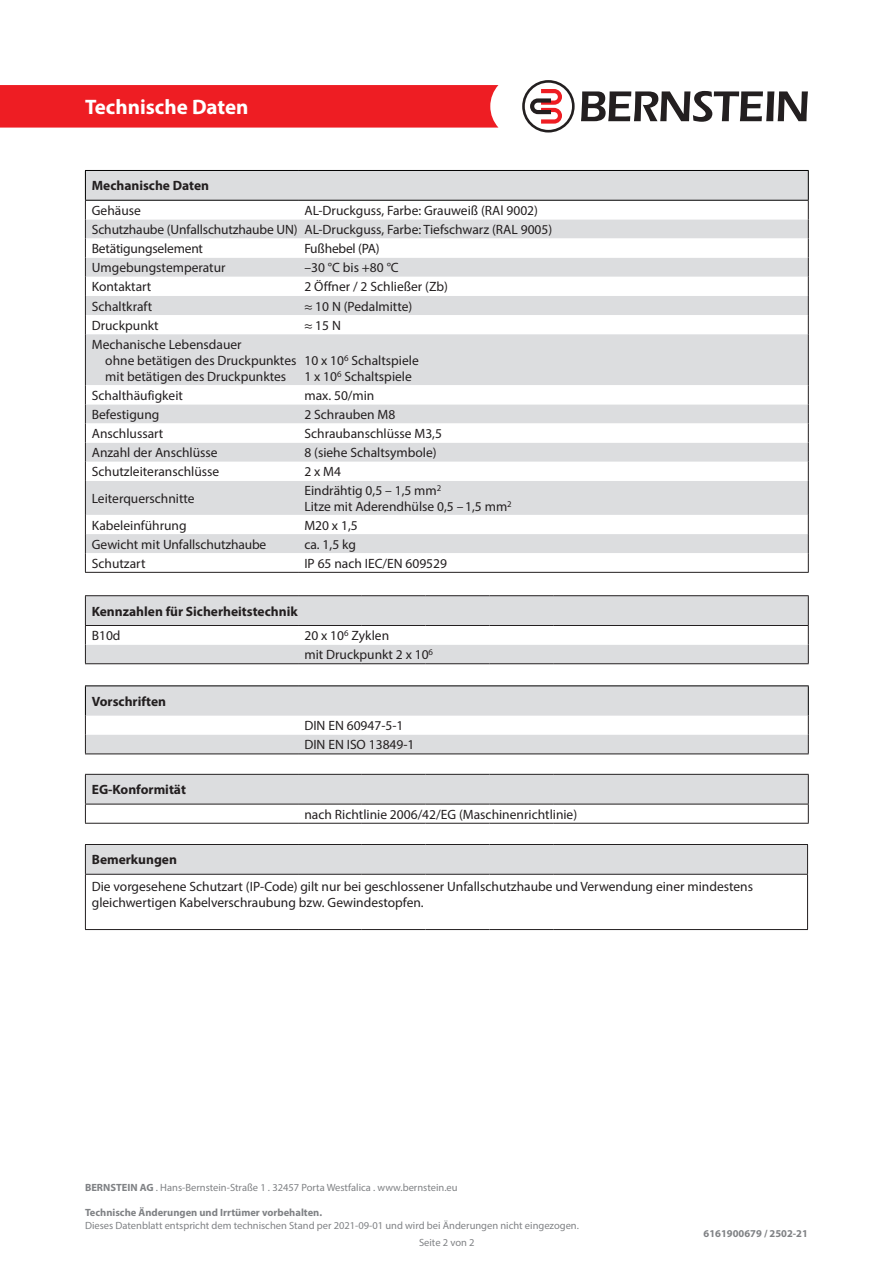
<style>
.page{position:relative;width:893px;height:1263px;background:#fff}
.page>*{position:absolute;margin:0;border:0;box-sizing:border-box;transform-origin:0 0}
.t1{font:700 21px "Myriad Pro";color:#fff}
.t2{font:13.5px/16.2px "Myriad Pro";color:#231f20}
.t3{font:700 13.5px "Myriad Pro";color:#231f20}
.t4{font:10.5px "Myriad Pro";color:#808285}
.t5{font:700 10.5px "Myriad Pro";color:#808285}
.s1{font-weight:700}
</style>
<div class="page">
<div style="left:0;top:85px;width:498px;height:43px;background:#ee1d23"></div>
<svg style="left:581px;top:91px;width:227px;height:31px"></svg>
<svg style="left:522px;top:80px;width:53px;height:53px"></svg>
<div style="left:86px;top:171px;width:722px;height:29px;background:#dcdddf"></div>
<svg style="left:86px;top:201px;width:722px;height:371px;fill:#dcdddf"></svg>
<svg style="left:808px;top:171px;width:1px;height:163px"></svg>
<hr style="left:85px;top:334px;width:1px;height:51px;background:#231f20">
<hr style="left:808px;top:334px;width:1px;height:51px;background:#231f20">
<svg style="left:85px;top:385px;width:1px;height:96px"></svg>
<svg style="left:808px;top:385px;width:1px;height:96px"></svg>
<hr style="left:85px;top:481px;width:1px;height:34px;background:#231f20">
<hr style="left:808px;top:481px;width:1px;height:34px;background:#231f20">
<svg style="left:85px;top:515px;width:1px;height:57px"></svg>
<svg style="left:808px;top:515px;width:1px;height:57px"></svg>
<hr style="left:85px;top:572px;width:213px;height:1px;background:#231f20">
<hr style="left:298px;top:572px;width:511px;height:1px;background:#231f20">
<hr style="left:85px;top:170px;width:213px;height:1px;background:#000">
<svg style="left:85px;top:171px;width:1px;height:163px"></svg>
<hr style="left:298px;top:170px;width:511px;height:1px;background:#000">
<hr style="left:85px;top:200px;width:213px;height:1px;background:#000">
<hr style="left:298px;top:200px;width:511px;height:1px;background:#000">
<svg style="left:85px;top:596px;width:724px;height:67px"></svg>
<hr style="left:85px;top:595px;width:213px;height:1px;background:#231f20">
<hr style="left:298px;top:595px;width:64px;height:1px;background:#231f20">
<hr style="left:362px;top:595px;width:64px;height:1px;background:#231f20">
<hr style="left:426px;top:595px;width:63px;height:1px;background:#231f20">
<hr style="left:489px;top:595px;width:64px;height:1px;background:#231f20">
<hr style="left:553px;top:595px;width:256px;height:1px;background:#231f20">
<hr style="left:85px;top:625px;width:213px;height:1px;background:#231f20">
<hr style="left:298px;top:625px;width:64px;height:1px;background:#231f20">
<hr style="left:362px;top:625px;width:64px;height:1px;background:#231f20">
<hr style="left:426px;top:625px;width:63px;height:1px;background:#231f20">
<hr style="left:489px;top:625px;width:64px;height:1px;background:#231f20">
<hr style="left:553px;top:625px;width:256px;height:1px;background:#231f20">
<hr style="left:85px;top:663px;width:213px;height:1px;background:#231f20">
<hr style="left:298px;top:663px;width:64px;height:1px;background:#231f20">
<hr style="left:362px;top:663px;width:64px;height:1px;background:#231f20">
<hr style="left:426px;top:663px;width:63px;height:1px;background:#231f20">
<hr style="left:489px;top:663px;width:64px;height:1px;background:#231f20">
<hr style="left:553px;top:663px;width:256px;height:1px;background:#231f20">
<svg style="left:86px;top:686px;width:722px;height:67px;fill:#dcdddf"></svg>
<hr style="left:808px;top:686px;width:1px;height:30px;background:#000">
<svg style="left:85px;top:716px;width:1px;height:37px"></svg>
<svg style="left:808px;top:716px;width:1px;height:37px"></svg>
<hr style="left:85px;top:685px;width:213px;height:1px;background:#000">
<hr style="left:85px;top:686px;width:1px;height:30px;background:#000">
<hr style="left:298px;top:685px;width:511px;height:1px;background:#000">
<hr style="left:85px;top:753px;width:213px;height:1px;background:#231f20">
<hr style="left:298px;top:753px;width:511px;height:1px;background:#231f20">
<svg style="left:85px;top:775px;width:724px;height:48px"></svg>
<hr style="left:85px;top:774px;width:213px;height:1px;background:#231f20">
<hr style="left:298px;top:774px;width:64px;height:1px;background:#231f20">
<hr style="left:362px;top:774px;width:64px;height:1px;background:#231f20">
<hr style="left:426px;top:774px;width:63px;height:1px;background:#231f20">
<hr style="left:489px;top:774px;width:64px;height:1px;background:#231f20">
<hr style="left:553px;top:774px;width:256px;height:1px;background:#231f20">
<hr style="left:85px;top:823px;width:213px;height:1px;background:#231f20">
<hr style="left:298px;top:823px;width:64px;height:1px;background:#231f20">
<hr style="left:362px;top:823px;width:64px;height:1px;background:#231f20">
<hr style="left:426px;top:823px;width:63px;height:1px;background:#231f20">
<hr style="left:489px;top:823px;width:64px;height:1px;background:#231f20">
<hr style="left:553px;top:823px;width:256px;height:1px;background:#231f20">
<hr style="left:807px;top:875px;width:1px;height:54px;background:#231f20">
<div style="left:85px;top:845px;width:723px;height:29px;background:#dcdddf"></div>
<hr style="left:85px;top:875px;width:1px;height:54px;background:#231f20">
<hr style="left:85px;top:844px;width:213px;height:1px;background:#231f20">
<hr style="left:298px;top:844px;width:64px;height:1px;background:#231f20">
<hr style="left:362px;top:844px;width:64px;height:1px;background:#231f20">
<hr style="left:426px;top:844px;width:63px;height:1px;background:#231f20">
<hr style="left:489px;top:844px;width:64px;height:1px;background:#231f20">
<hr style="left:553px;top:844px;width:255px;height:1px;background:#231f20">
<hr style="left:85px;top:874px;width:213px;height:1px;background:#231f20">
<hr style="left:298px;top:874px;width:64px;height:1px;background:#231f20">
<hr style="left:362px;top:874px;width:64px;height:1px;background:#231f20">
<hr style="left:426px;top:874px;width:63px;height:1px;background:#231f20">
<hr style="left:489px;top:874px;width:64px;height:1px;background:#231f20">
<hr style="left:553px;top:874px;width:255px;height:1px;background:#231f20">
<hr style="left:85px;top:929px;width:213px;height:1px;background:#231f20">
<hr style="left:298px;top:929px;width:64px;height:1px;background:#231f20">
<hr style="left:362px;top:929px;width:64px;height:1px;background:#231f20">
<hr style="left:426px;top:929px;width:63px;height:1px;background:#231f20">
<hr style="left:489px;top:929px;width:64px;height:1px;background:#231f20">
<hr style="left:553px;top:929px;width:255px;height:1px;background:#231f20">
<h1 class="t1" style="left:85px;top:93px;width:165px">Technische Daten</h1>
<p class="t3" style="left:92px;top:177px;width:119px">Mechanische Daten</p>
<p class="t2" style="left:92px;top:202px;width:51px">Gehäuse</p>
<p class="t2" style="left:304px;top:202px;width:235px">AL-Druckguss, Farbe: Grauweiß (RAl 9002)</p>
<p class="t2" style="left:92px;top:221px;width:207px">Schutzhaube (Unfallschutzhaube UN)</p>
<p class="t2" style="left:304px;top:221px;width:249px">AL-Druckguss, Farbe: Tiefschwarz (RAL 9005)</p>
<p class="t2" style="left:92px;top:240px;width:113px">Betätigungselement</p>
<p class="t2" style="left:304px;top:240px;width:77px">Fußhebel (PA)</p>
<p class="t2" style="left:92px;top:259px;width:135px">Umgebungstemperatur</p>
<p class="t2" style="left:304px;top:259px;width:96px">–30 °C bis +80 °C</p>
<p class="t2" style="left:92px;top:279px;width:61px">Kontaktart</p>
<p class="t2" style="left:304px;top:279px;width:145px">2 Öffner / 2 Schließer (Zb)</p>
<p class="t2" style="left:92px;top:298px;width:62px">Schaltkraft</p>
<p class="t2" style="left:304px;top:298px;width:109px">≈ 10 N (Pedalmitte)</p>
<p class="t2" style="left:92px;top:317px;width:68px">Druckpunkt</p>
<p class="t2" style="left:304px;top:317px;width:38px">≈ 15 N</p>
<p class="t2" style="left:105px;top:336px;width:193px;text-indent:-14px">Mechanische Lebensdauer<br>ohne betätigen des Druckpunktes mit betätigen des Druckpunktes</p>
<p class="t2" style="left:304px;top:352px;width:116px">10 x 10<sup>6</sup> Schaltspiele<br>1 x 10<sup>6</sup> Schaltspiele</p>
<p class="t2" style="left:92px;top:387px;width:93px">Schalthäufigkeit</p>
<p class="t2" style="left:304px;top:387px;width:72px">max. 50/min</p>
<p class="t2" style="left:92px;top:406px;width:69px">Befestigung</p>
<p class="t2" style="left:304px;top:406px;width:92px">2 Schrauben M8</p>
<p class="t2" style="left:92px;top:425px;width:73px">Anschlussart</p>
<p class="t2" style="left:304px;top:425px;width:139px">Schraubanschlüsse M3,5</p>
<p class="t2" style="left:92px;top:444px;width:127px">Anzahl der Anschlüsse</p>
<p class="t2" style="left:304px;top:444px;width:134px">8 (siehe Schaltsymbole)</p>
<p class="t2" style="left:92px;top:464px;width:129px">Schutzleiteranschlüsse</p>
<p class="t2" style="left:304px;top:464px;width:38px">2 x M4</p>
<p class="t2" style="left:92px;top:490px;width:104px">Leiterquerschnitte</p>
<p class="t2" style="left:304px;top:482px;width:209px">Eindrähtig 0,5 – 1,5 mm<sup>2<br></sup>Litze mit Aderendhülse 0,5 – 1,5 mm<sup>2</sup></p>
<p class="t2" style="left:92px;top:517px;width:96px">Kabeleinführung</p>
<p class="t2" style="left:304px;top:517px;width:55px">M20 x 1,5</p>
<p class="t2" style="left:92px;top:536px;width:176px">Gewicht mit Unfallschutzhaube</p>
<p class="t2" style="left:304px;top:536px;width:53px">ca. 1,5 kg</p>
<p class="t2" style="left:92px;top:555px;width:55px">Schutzart</p>
<p class="t2" style="left:304px;top:555px;width:144px">IP 65 nach IEC/EN 609529</p>
<p class="t3" style="left:92px;top:602px;width:207px">Kennzahlen für Sicherheitstechnik</p>
<p class="t2" style="left:92px;top:627px;width:30px">B10d</p>
<p class="t2" style="left:304px;top:627px;width:86px">20 x 10<sup>6</sup> Zyklen</p>
<p class="t2" style="left:304px;top:646px;width:130px">mit Druckpunkt 2 x 10<sup>6</sup></p>
<p class="t3" style="left:92px;top:693px;width:76px">Vorschriften</p>
<p class="t2" style="left:304px;top:717px;width:101px">DIN EN 60947-5-1</p>
<p class="t2" style="left:304px;top:736px;width:112px">DIN EN ISO 13849-1</p>
<p class="t3" style="left:92px;top:781px;width:96px">EG-Konformität</p>
<p class="t2" style="left:304px;top:806px;width:274px">nach Richtlinie 2006/42/EG (Maschinenrichtlinie)</p>
<p class="t3" style="left:92px;top:851px;width:87px">Bemerkungen</p>
<p class="t2" style="left:92px;top:878px;width:663px">Die vorgesehene Schutzart (IP-Code) gilt nur bei geschlossener Unfallschutzhaube und Verwendung einer mindestens gleichwertigen Kabelverschraubung bzw. Gewindestopfen.</p>
<p class="t4" style="left:85px;top:1181px;width:374px"><span class="s1">BERNSTEIN AG</span> . Hans-Bernstein-Straße 1 . 32457 Porta Westfalica . www.bernstein.eu</p>
<p class="t5" style="left:85px;top:1206px;width:239px">Technische Änderungen und Irrtümer vorbehalten.</p>
<p class="t4" style="left:85px;top:1219px;width:495px">Dieses Datenblatt entspricht dem technischen Stand per 2021-09-01 und wird bei Änderungen nicht eingezogen.</p>
<p class="t4" style="left:419px;top:1236px;width:57px">Seite 2 von 2</p>
<p class="t5" style="left:704px;top:1227px;width:106px">6161900679 / 2502-21</p>
</div>
